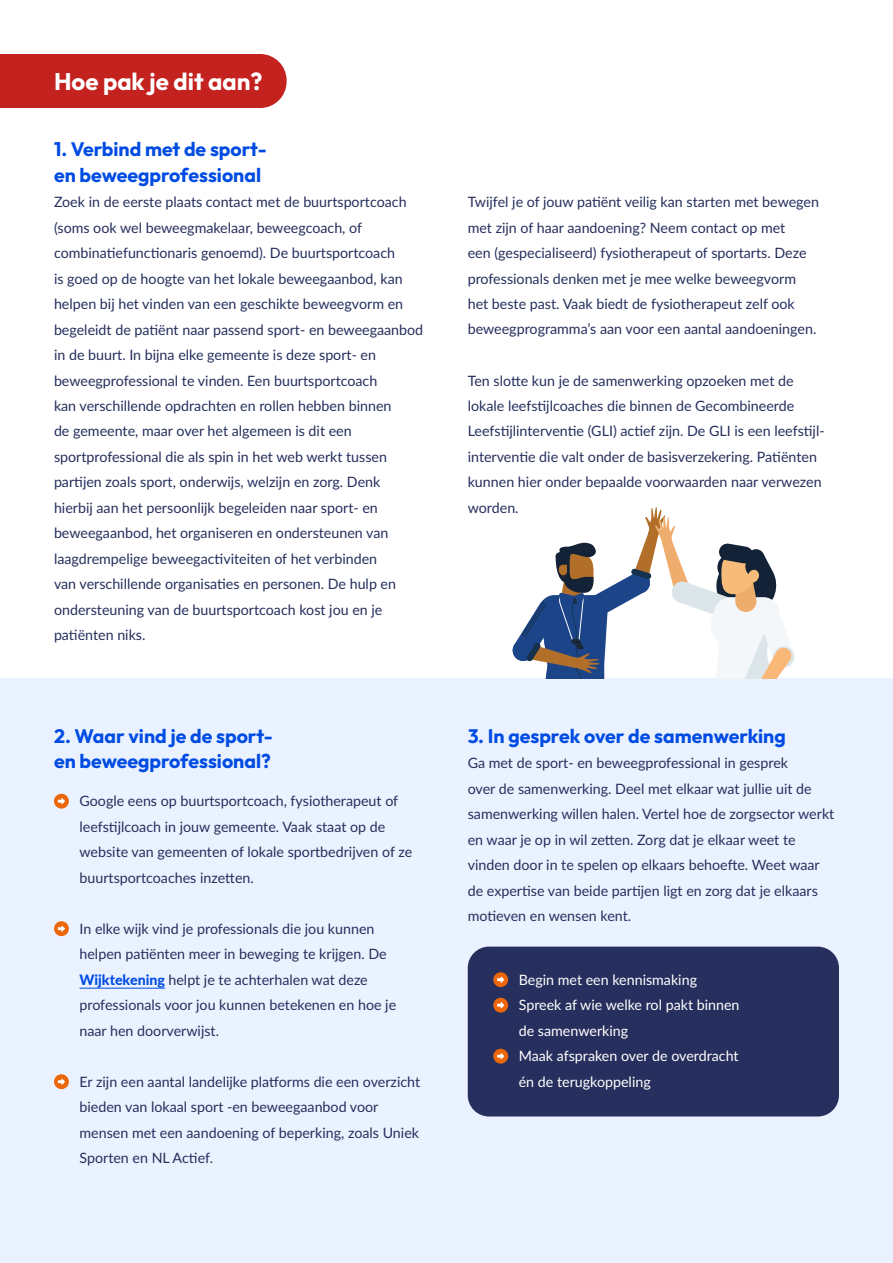
<style>
.page{position:relative;width:893px;height:1263px;background:#fff}
.page>*{position:absolute;margin:0;border:0;box-sizing:border-box;transform-origin:0 0}
.t1{font:700 24px "Outfit";color:#fff}
.t2{font:700 19.5px/25.5px "Outfit";color:#004ce3}
.t3{font:14.25px/25.5px "Lato";color:#262f5d}
.t4{font:14.25px/25.5px "Lato";color:#fff}
.s1{font-weight:800;color:#004ce3}
</style>
<div class="page">
<div style="left:0;top:679px;width:893px;height:584px;background:#eaf2ff"></div>
<div style="left:0;top:54px;width:287px;height:54px;background:#c3221f"></div>
<hr style="left:80px;top:988px;width:85px;height:1px;background:#004ce3">
<div style="left:54px;top:794px;width:15px;height:15px;background:#ec660a;border-radius:50%"></div>
<svg style="left:58px;top:798px;width:7px;height:6px"></svg>
<div style="left:54px;top:921px;width:15px;height:15px;background:#ec660a;border-radius:50%"></div>
<svg style="left:58px;top:925px;width:7px;height:7px"></svg>
<div style="left:54px;top:1074px;width:15px;height:15px;background:#ec660a;border-radius:50%"></div>
<svg style="left:58px;top:1078px;width:7px;height:7px"></svg>
<div style="left:468px;top:947px;width:371px;height:169px;background:#262f5d;border-radius:21px"></div>
<div style="left:493px;top:972px;width:15px;height:15px;background:#ec660a;border-radius:50%"></div>
<svg style="left:497px;top:976px;width:7px;height:7px"></svg>
<div style="left:493px;top:998px;width:15px;height:15px;background:#ec660a;border-radius:50%"></div>
<svg style="left:497px;top:1002px;width:7px;height:6px"></svg>
<div style="left:493px;top:1049px;width:15px;height:15px;background:#ec660a;border-radius:50%"></div>
<svg style="left:497px;top:1053px;width:7px;height:6px"></svg>
<svg style="left:511px;top:507px;width:284px;height:172px"></svg>
<h1 class="t1" style="left:54px;top:66px;width:210px">Hoe pak je dit aan?</h1>
<h2 class="t2" style="left:54px;top:137px;width:214px">1. Verbind met de sport&shy;en beweegprofessional</h2>
<p class="t3" style="left:54px;top:188px;width:371px">Zoek in de eerste plaats contact met de buurtsportcoach (soms ook wel beweegmakelaar, beweegcoach, of combinatiefunctionaris genoemd). De buurtsportcoach<br>is goed op de hoogte van het lokale beweegaanbod, kan helpen bij het vinden van een geschikte beweegvorm en begeleidt de patiënt naar passend sport- en beweegaanbod in de buurt. In bijna elke gemeente is deze sport- en beweegprofessional te vinden. Een buurtsportcoach<br>kan verschillende opdrachten en rollen hebben binnen<br>de gemeente, maar over het algemeen is dit een sportprofessional die als spin in het web werkt tussen partijen zoals sport, onderwijs, welzijn en zorg. Denk<br>hierbij aan het persoonlijk begeleiden naar sport- en beweegaanbod, het organiseren en ondersteunen van laagdrempelige beweegactiviteiten of het verbinden<br>van verschillende organisaties en personen. De hulp en ondersteuning van de buurtsportcoach kost jou en je patiënten niks.</p>
<h2 class="t2" style="left:54px;top:724px;width:220px">2. Waar vind je de sport&shy;en beweegprofessional?</h2>
<p class="t3" style="left:80px;top:788px;width:334px">Google eens op buurtsportcoach, fysiotherapeut of leefstijlcoach in jouw gemeente. Vaak staat op de website van gemeenten of lokale sportbedrijven of ze buurtsportcoaches inzetten.</p>
<p class="t3" style="left:80px;top:915px;width:318px">In elke wijk vind je professionals die jou kunnen helpen patiënten meer in beweging te krijgen. De <span class="s1">Wijktekening</span> helpt je te achterhalen wat deze professionals voor jou kunnen betekenen en hoe je naar hen doorverwijst.</p>
<p class="t3" style="left:80px;top:1068px;width:342px">Er zijn een aantal landelijke platforms die een overzicht bieden van lokaal sport -en beweegaanbod voor mensen met een aandoening of beperking, zoals Uniek Sporten en NL Actief.</p>
<p class="t3" style="left:468px;top:188px;width:353px">Twijfel je of jouw patiënt veilig kan starten met bewegen met zijn of haar aandoening? Neem contact op met<br>een (gespecialiseerd) fysiotherapeut of sportarts. Deze professionals denken met je mee welke beweegvorm het beste past. Vaak biedt de fysiotherapeut zelf ook beweegprogramma’s aan voor een aantal aandoeningen.</p>
<p class="t3" style="left:468px;top:367px;width:358px">Ten slotte kun je de samenwerking opzoeken met de lokale leefstijlcoaches die binnen de Gecombineerde Leefstijlinterventie (GLI) actief zijn. De GLI is een leefstijl&shy;interventie die valt onder de basisverzekering. Patiënten kunnen hier onder bepaalde voorwaarden naar verwezen worden.</p>
<h2 class="t2" style="left:468px;top:724px;width:319px">3. In gesprek over de samenwerking</h2>
<p class="t3" style="left:468px;top:749px;width:368px">Ga met de sport- en beweegprofessional in gesprek<br>over de samenwerking. Deel met elkaar wat jullie uit de samenwerking willen halen. Vertel hoe de zorgsector werkt en waar je op in wil zetten. Zorg dat je elkaar weet te vinden door in te spelen op elkaars behoefte. Weet waar de expertise van beide partijen ligt en zorg dat je elkaars motieven en wensen kent.</p>
<p class="t4" style="left:519px;top:966px;width:222px">Begin met een kennismaking<br>Spreek af wie welke rol pakt binnen de samenwerking<br>Maak afspraken over de overdracht én de terugkoppeling</p>
</div>
